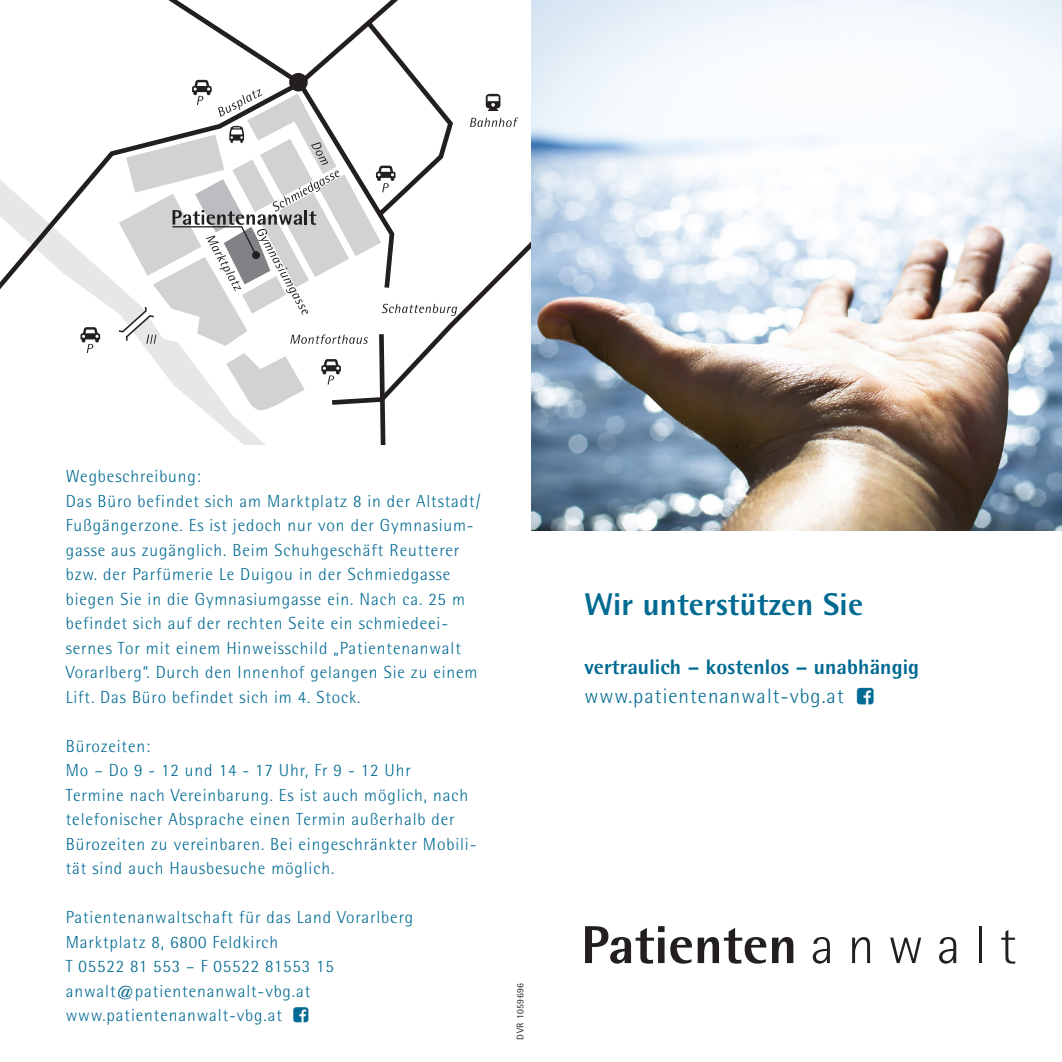
<style>
.page{position:relative;width:1062px;height:1062px;background:#fff}
.page>*{position:absolute;margin:0;border:0;box-sizing:border-box;transform-origin:0 0}
.t1{font:800 31.5px "Rotis Semi Sans";letter-spacing:.005em;color:#006a92}
.t2{font:800 21px "Rotis Semi Sans";letter-spacing:.005em;color:#006a92}
.t3{font:300 21px "Rotis Semi Sans";letter-spacing:.05em;color:#006a92}
.t4{font:300 17.5px/24.5px "Rotis Semi Sans";letter-spacing:.05em;color:#006a92}
.t5{font:9.62px "Rotis Semi Sans";letter-spacing:.05em;color:#231f20}
</style>
<div class="page">
<img style="left:531px;top:0;width:531px;height:531px">
<svg style="left:0;top:0;width:398px;height:444px"></svg>
<svg style="left:226px;top:353px;width:79px;height:59px"></svg>
<svg style="left:332px;top:42px;width:199px;height:363px"></svg>
<svg style="left:470px;top:118px;width:48px;height:9px"></svg>
<svg style="left:486px;top:94px;width:14px;height:17px"></svg>
<svg style="left:80px;top:327px;width:20px;height:26px"></svg>
<svg style="left:321px;top:359px;width:20px;height:25px"></svg>
<svg style="left:119px;top:73px;width:338px;height:273px"></svg>
<svg style="left:585px;top:926px;width:79px;height:37px"></svg>
<svg style="left:670px;top:928px;width:96px;height:35px"></svg>
<svg style="left:772px;top:937px;width:21px;height:26px"></svg>
<svg style="left:812px;top:937px;width:18px;height:26px"></svg>
<svg style="left:852px;top:937px;width:18px;height:26px"></svg>
<svg style="left:890px;top:937px;width:31px;height:26px"></svg>
<svg style="left:939px;top:937px;width:17px;height:26px"></svg>
<hr style="left:978px;top:926px;width:3px;height:37px;background:#231f20">
<svg style="left:1001px;top:930px;width:14px;height:33px"></svg>
<p class="t4" style="left:66px;top:464px;width:137px">Wegbeschreibung:</p>
<p class="t4" style="left:66px;top:488px;width:416px">Das Büro befindet sich am Marktplatz 8 in der Altstadt/ Fußgängerzone. Es ist jedoch nur von der Gymnasium&shy;gasse aus zugänglich. Beim Schuhgeschäft Reutterer bzw. der Parfümerie Le Duigou in der Schmiedgasse biegen Sie in die Gymnasiumgasse ein. Nach ca. 25 m befindet sich auf der rechten Seite ein schmiedeei&shy;sernes Tor mit einem Hinweisschild „Patientenanwalt Vorarlberg“. Durch den Innenhof gelangen Sie zu einem Lift. Das Büro befindet sich im 4. Stock.</p>
<p class="t4" style="left:66px;top:733px;width:86px">Bürozeiten:</p>
<p class="t4" style="left:66px;top:758px;width:347px">Mo – Do 9 - 12 und 14 - 17 Uhr, Fr 9 - 12 Uhr</p>
<p class="t4" style="left:66px;top:782px;width:412px">Termine nach Vereinbarung. Es ist auch möglich, nach telefonischer Absprache einen Termin außerhalb der Bürozeiten zu vereinbaren. Bei eingeschränkter Mobili&shy;tät sind auch Hausbesuche möglich.</p>
<p class="t4" style="left:66px;top:905px;width:349px">Patientenanwaltschaft für das Land Vorarlberg</p>
<p class="t4" style="left:66px;top:929px;width:214px">Marktplatz 8, 6800 Feldkirch</p>
<p class="t4" style="left:66px;top:954px;width:270px">T 05522 81 553 – F 05522 81553 15</p>
<p class="t4" style="left:66px;top:978px;width:246px">anwalt@patientenanwalt-vbg.at</p>
<p class="t4" style="left:66px;top:1003px;width:218px">www.patientenanwalt-vbg.at</p>
<p class="t5" style="left:514px;top:1039px;width:58px;rotate:-90deg">DVR 1059696</p>
<p class="t1" style="left:584px;top:585px;width:280px">Wir unterstützen Sie</p>
<p class="t2" style="left:584px;top:653px;width:336px">vertraulich – kostenlos – unabhängig</p>
<p class="t3" style="left:584px;top:683px;width:261px">www.patientenanwalt-vbg.at</p>
</div>
